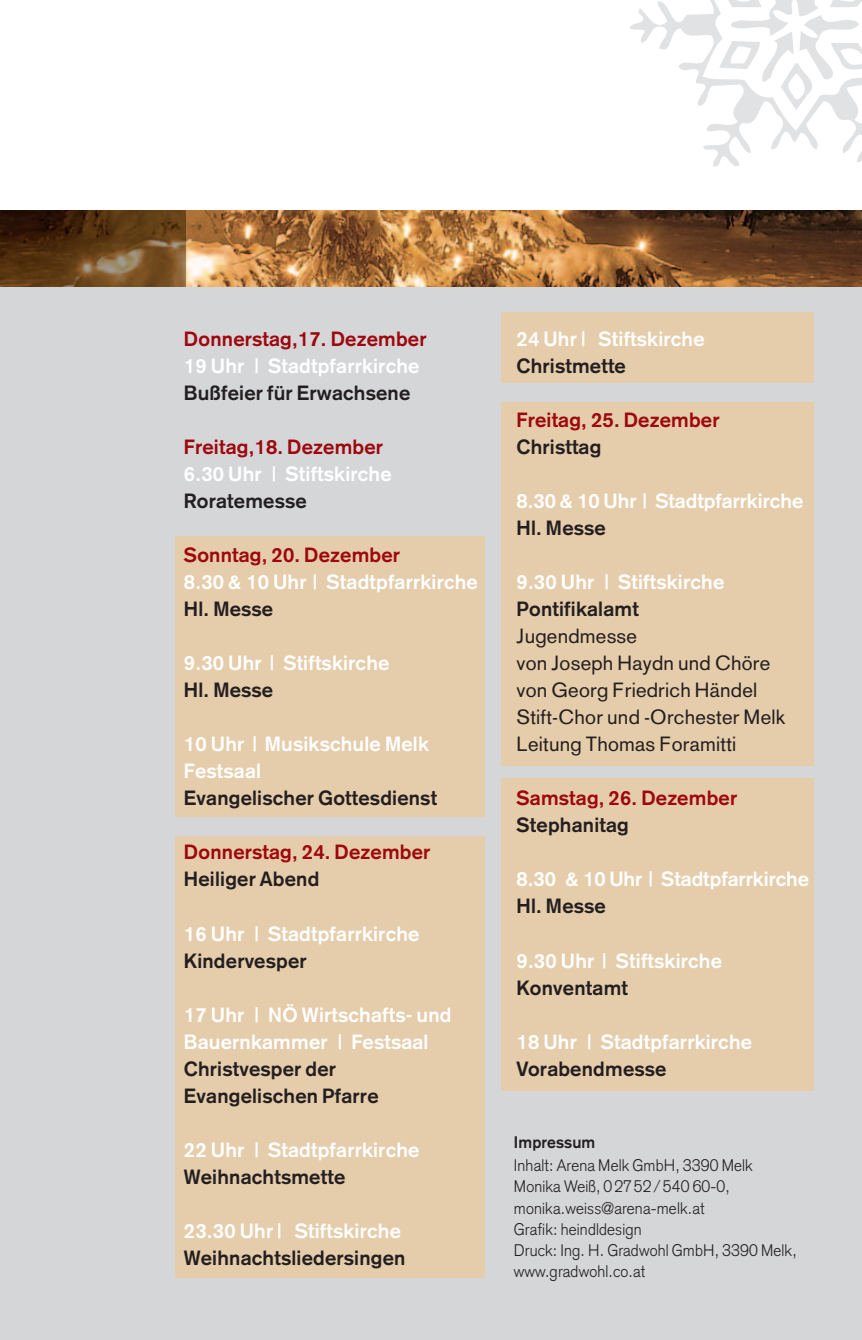
<style>
.page{position:relative;width:862px;height:1340px;background:#fff}
.page>*{position:absolute;margin:0;border:0;box-sizing:border-box;transform-origin:0 0}
.t1{font:700 20.25px/27px "Akzidenz Grotesk";letter-spacing:.01em;color:#fff}
.t2{font:700 20.25px/27px "Akzidenz Grotesk";letter-spacing:.01em;color:#231f20}
.t3{font:700 20.25px "Akzidenz Grotesk";letter-spacing:.01em;color:#9d070d}
.t4{font:20.25px/27px "Akzidenz Grotesk";letter-spacing:.01em;color:#231f20}
.t5{font:300 16.43px/21.2px "Akzidenz Grotesk";letter-spacing:.01em;color:#231f20;scale:.95 1}
.t6{font:700 16.43px "Akzidenz Grotesk";letter-spacing:.01em;color:#231f20;scale:.95 1}
</style>
<div class="page">
<div style="left:0;top:286px;width:861px;height:1053px;background:#d5d6d8"></div>
<div style="left:501px;top:313px;width:312px;height:70px;background:#e5ccaa"></div>
<div style="left:501px;top:402px;width:312px;height:363px;background:#e5ccaa"></div>
<div style="left:501px;top:778px;width:312px;height:313px;background:#e5ccaa"></div>
<div style="left:175px;top:536px;width:310px;height:280px;background:#e5ccaa"></div>
<div style="left:175px;top:836px;width:310px;height:441px;background:#e5ccaa"></div>
<img style="left:629px;top:0;width:232px;height:166px">
<img style="left:185px;top:210px;width:676px;height:76px">
<img style="left:0;top:210px;width:185px;height:76px">
<p class="t3" style="left:184px;top:332px;width:244px">Donnerstag,17. Dezember</p>
<p class="t1" style="left:184px;top:354px;width:237px">19 Uhr | Stadtpfarrkirche</p>
<p class="t2" style="left:184px;top:381px;width:228px">Bußfeier für Erwachsene</p>
<p class="t3" style="left:184px;top:440px;width:200px">Freitag,18. Dezember</p>
<p class="t1" style="left:184px;top:462px;width:209px">6.30 Uhr | Stiftskirche</p>
<p class="t2" style="left:184px;top:489px;width:124px">Roratemesse</p>
<p class="t3" style="left:184px;top:548px;width:217px">Sonntag, 20. Dezember</p>
<p class="t1" style="left:184px;top:570px;width:295px">8.30 &amp; 10 Uhr | Stadtpfarrkirche</p>
<p class="t2" style="left:184px;top:597px;width:91px">Hl. Messe</p>
<p class="t1" style="left:184px;top:651px;width:207px">9.30 Uhr | Stiftskirche</p>
<p class="t2" style="left:184px;top:678px;width:91px">Hl. Messe</p>
<p class="t1" style="left:184px;top:732px;width:246px">10 Uhr | Musikschule Melk<br>Festsaal</p>
<p class="t2" style="left:184px;top:786px;width:254px">Evangelischer Gottesdienst</p>
<p class="t3" style="left:184px;top:845px;width:248px">Donnerstag, 24. Dezember</p>
<p class="t2" style="left:184px;top:867px;width:137px">Heiliger Abend</p>
<p class="t1" style="left:184px;top:921px;width:237px">16 Uhr | Stadtpfarrkirche</p>
<p class="t2" style="left:184px;top:948px;width:124px">Kindervesper</p>
<p class="t1" style="left:184px;top:1002px;width:269px">17 Uhr | NÖ Wirtschafts- und<br>Bauernkammer | Festsaal</p>
<p class="t2" style="left:184px;top:1056px;width:196px">Christvesper der<br>Evangelischen Pfarre</p>
<p class="t1" style="left:184px;top:1137px;width:237px">22 Uhr | Stadtpfarrkirche</p>
<p class="t2" style="left:184px;top:1164px;width:163px">Weihnachtsmette</p>
<p class="t1" style="left:184px;top:1218px;width:218px">23.30 Uhr | Stiftskirche</p>
<p class="t2" style="left:184px;top:1245px;width:223px">Weihnachtsliedersingen</p>
<p class="t1" style="left:516px;top:327px;width:189px">24 Uhr | Stiftskirche</p>
<p class="t2" style="left:516px;top:354px;width:111px">Christmette</p>
<p class="t3" style="left:516px;top:413px;width:204px">Freitag, 25. Dezember</p>
<p class="t2" style="left:516px;top:435px;width:86px">Christtag</p>
<p class="t1" style="left:516px;top:489px;width:288px">8.30 &amp; 10 Uhr | Stadtpfarrkirche</p>
<p class="t2" style="left:516px;top:516px;width:91px">Hl. Messe</p>
<p class="t1" style="left:516px;top:570px;width:209px">9.30 Uhr | Stiftskirche</p>
<p class="t2" style="left:516px;top:597px;width:124px">Pontifikalamt</p>
<p class="t4" style="left:516px;top:625px;width:270px">Jugendmesse<br>von Joseph Haydn und Chöre von Georg Friedrich Händel<br>Stift-Chor und -Orchester Melk<br>Leitung Thomas Foramitti</p>
<p class="t3" style="left:516px;top:791px;width:222px">Samstag, 26. Dezember</p>
<p class="t2" style="left:516px;top:813px;width:114px">Stephanitag</p>
<p class="t1" style="left:516px;top:867px;width:294px">8.30 &amp; 10 Uhr | Stadtpfarrkirche</p>
<p class="t2" style="left:516px;top:894px;width:91px">Hl. Messe</p>
<p class="t1" style="left:516px;top:948px;width:207px">9.30 Uhr | Stiftskirche</p>
<p class="t2" style="left:516px;top:975px;width:113px">Konventamt</p>
<p class="t1" style="left:516px;top:1029px;width:237px">18 Uhr | Stadtpfarrkirche</p>
<p class="t2" style="left:516px;top:1056px;width:151px">Vorabendmesse</p>
<p class="t6" style="left:513px;top:1135px;width:87px">Impressum</p>
<p class="t5" style="left:513px;top:1156px;width:299px">Inhalt: Arena Melk GmbH, 3390 Melk<br>Monika Weiß, 02752/540 60-0, monika.weiss@arena-melk.at<br>Grafik: heindldesign<br>Druck: Ing. H. Gradwohl GmbH, 3390 Melk, www.gradwohl.co.at</p>
</div>
